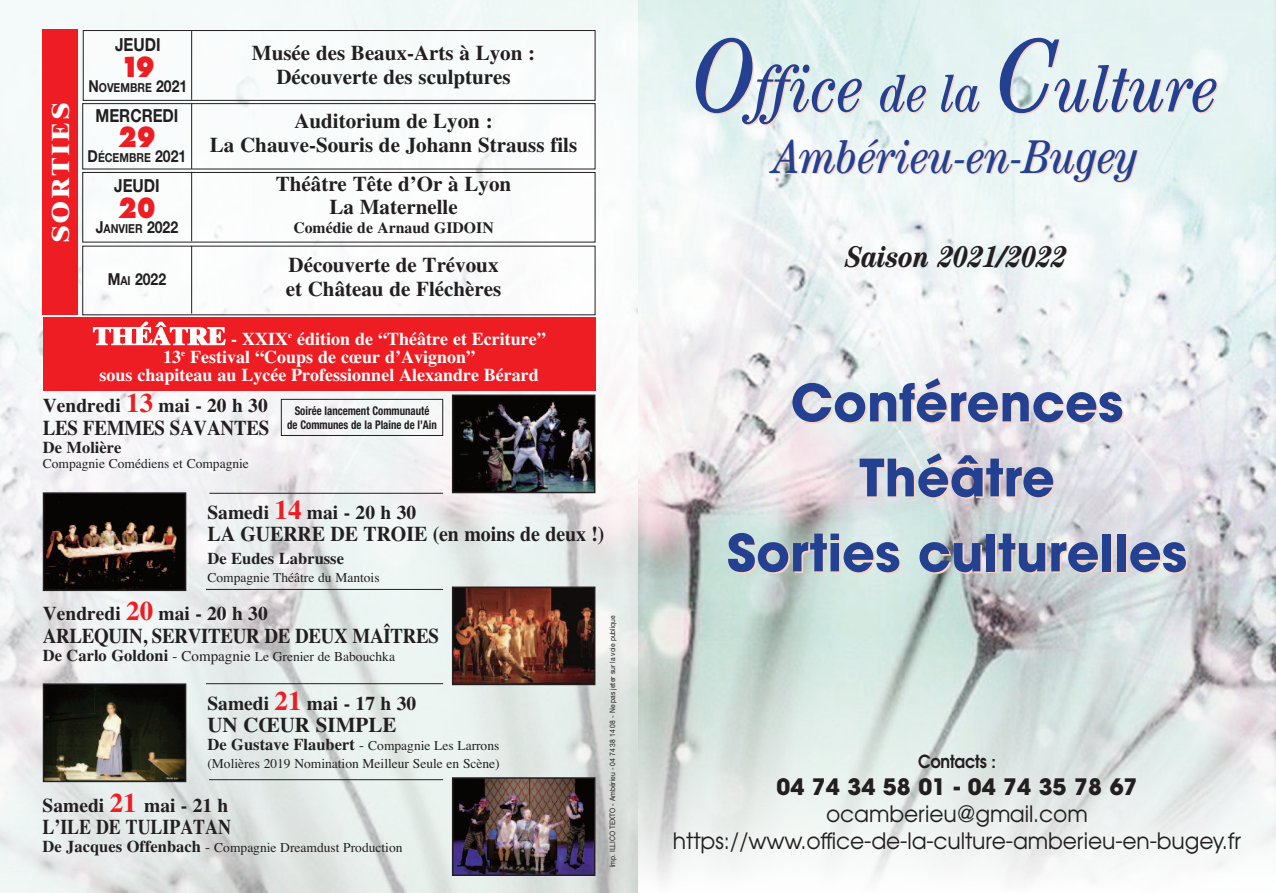
<style>
.page{position:relative;width:1276px;height:893px;background:#fff}
.page>*{position:absolute;margin:0;border:0;box-sizing:border-box;transform-origin:0 0}
.t1{font:italic condensed 66.9px "Century";color:#234091}
.t2{font:700 51px/75px "Avant Garde";color:#234091;text-align:center}
.t3{font:italic condensed 47.4px "Century";color:#234091}
.t4{font:italic 700 condensed 30px "Century";color:#231f20}
.t5{font:800 27px "Futura";color:#ee1d23;scale:.85 1}
.t6{font:800 24px "Times";letter-spacing:.11em;color:#fff;scale:1.1 1}
.t7{font:22.5px/27px "Avant Garde";letter-spacing:-.005em;color:#231f20;text-align:center}
.t8{font:700 22.5px "Avant Garde";color:#231f20}
.t9{font:700 21px/24px "Times LT Std";color:#231f20;text-align:center}
.t10{font:700 21px "Times";letter-spacing:-.005em;color:#231f20;scale:.9 1}
.t11{font:700 21px "Times";letter-spacing:-.005em;color:#231f20;scale:.95 1}
.t12{font:700 21px "Times";letter-spacing:-.005em;color:#231f20;scale:.85 1}
.t13{font:700 21px "Times";letter-spacing:-.005em;color:#231f20}
.t14{font:700 19.5px "Times";color:#231f20}
.t15{font:700 18px/18px "Times";color:#fff;text-align:center}
.t16{font:700 18px "Helvetica Neue";color:#231f20;scale:.85 1}
.t17{font:600 18px "Avant Garde";letter-spacing:-.015em;color:#231f20;scale:.9 1}
.t18{font:700 16.5px "Times";color:#231f20}
.t19{font:700 16.5px "Helvetica Neue";color:#231f20;scale:.85 1}
.t20{font:700 15.75px "Times LT Std";color:#231f20}
.t21{font:13.5px/18px "Times";color:#231f20}
.t22{font:700 12.3px "Helvetica Neue";color:#231f20;scale:.85 1}
.t23{font:700 condensed 12px/13.5px "Helvetica Neue";color:#231f20;text-align:center;scale:.9 1}
.t24{font:7.5px "Helvetica Neue";color:#231f20;scale:.9 1}
.s1{font-size:16.5px}
.s2{font-size:12.3px}
.s3{font-weight:800;font-size:24px}
.s4{font-size:27px;color:#ee1d23}
.s5{font-weight:700;font-size:16.5px}
.s6{font-size:15px}
.s7{font-size:104.55px}
.s8{font-size:52.95px}
</style>
<div class="page">
<img style="left:0;top:0;width:1276px;height:893px">
<div style="left:43px;top:30px;width:35px;height:285px;background:#ee1d23"></div>
<svg style="left:638px;top:628px;width:638px;height:265px"></svg>
<div style="left:84px;top:31px;width:511px;height:69px;background:#f8fcfb"></div>
<div style="left:83px;top:30px;width:512px;height:71px;border:1px solid #231f20"></div>
<hr style="left:191px;top:31px;width:1px;height:69px;background:#231f20">
<div style="left:83px;top:104px;width:512px;height:65px;background:#fff"></div>
<div style="left:82px;top:103px;width:513px;height:66px;border:1px solid #231f20"></div>
<hr style="left:191px;top:103px;width:1px;height:66px;background:#231f20">
<div style="left:83px;top:173px;width:512px;height:69px;background:#fff"></div>
<div style="left:82px;top:172px;width:513px;height:70px;border:1px solid #231f20"></div>
<hr style="left:191px;top:172px;width:1px;height:69px;background:#231f20">
<div style="left:83px;top:246px;width:512px;height:68px;background:#fff"></div>
<hr style="left:191px;top:246px;width:1px;height:68px;background:#231f20">
<div style="left:43px;top:318px;width:552px;height:73px;background:#ee1d23"></div>
<hr style="left:209px;top:493px;width:234px;height:1px;background:#231f20">
<hr style="left:206px;top:589px;width:237px;height:1px;background:#231f20">
<hr style="left:206px;top:683px;width:237px;height:1px;background:#231f20">
<div style="left:281px;top:399px;width:162px;height:37px;border:1px solid #231f20"></div>
<img style="left:455px;top:398px;width:137px;height:92px">
<div style="left:452px;top:395px;width:143px;height:98px;border:2px solid #231f20"></div>
<img style="left:46px;top:495px;width:137px;height:93px">
<div style="left:43px;top:492px;width:143px;height:99px;border:2px solid #231f20"></div>
<img style="left:455px;top:589px;width:137px;height:93px">
<div style="left:452px;top:586px;width:143px;height:99px;border:2px solid #231f20"></div>
<img style="left:46px;top:686px;width:137px;height:93px">
<div style="left:43px;top:683px;width:143px;height:99px;border:2px solid #231f20"></div>
<img style="left:455px;top:780px;width:137px;height:93px">
<div style="left:452px;top:777px;width:143px;height:99px;border:2px solid #231f20"></div>
<hr style="left:209px;top:779px;width:234px;height:1px;background:#231f20">
<h3 class="t6" style="left:52px;top:242px;width:127px;rotate:-90deg">SORTIES</h3>
<h3 class="t16" style="left:115px;top:38px;width:55px">JEUDI</h3>
<h3 class="t5" style="left:121px;top:55px;width:42px">19</h3>
<p class="t22" style="left:88px;top:83px;width:118px"><span class="s1">N</span>OVEMBRE <span class="s1">2021</span></p>
<h3 class="t16" style="left:95px;top:109px;width:99px">MERCREDI</h3>
<h3 class="t5" style="left:118px;top:126px;width:46px">29</h3>
<p class="t22" style="left:88px;top:154px;width:118px"><span class="s1">D</span>ÉCEMBRE <span class="s1">2021</span></p>
<h3 class="t16" style="left:114px;top:179px;width:55px">JEUDI</h3>
<h3 class="t5" style="left:118px;top:196px;width:46px">20</h3>
<p class="t22" style="left:96px;top:224px;width:98px"><span class="s1">J</span>ANVIER <span class="s1">2022</span></p>
<p class="t19" style="left:108px;top:273px;width:70px">M<span class="s2">AI</span> 2022</p>
<h3 class="t9" style="left:252px;top:43px;width:285px">Musée des Beaux-Arts à Lyon :<br>Découverte des sculptures</h3>
<h3 class="t9" style="left:210px;top:111px;width:369px">Auditorium de Lyon :<br>La Chauve-Souris de Johann Strauss fils</h3>
<h3 class="t9" style="left:276px;top:175px;width:237px;line-height:22.5px">Théâtre Tête d’Or à Lyon<br>La Maternelle</h3>
<p class="t20" style="left:293px;top:223px;width:202px">Comédie de Arnaud GIDOIN</p>
<h3 class="t9" style="left:286px;top:255px;width:217px;text-align:left">Découverte de Trévoux et Château de Fléchères</h3>
<h3 class="t15" style="left:93px;top:329px;width:455px"><span class="s3">THÉÂTRE</span> - XXIX<sup>e</sup> édition de “Théâtre et Ecriture”<br>13<sup>e</sup> Festival “Coups de cœur d’Avignon”<br>sous chapiteau au Lycée Professionnel Alexandre Bérard</h3>
<h3 class="t14" style="left:43px;top:394px;width:226px">Vendredi <span class="s4">13</span> mai - 20 h 30</h3>
<h3 class="t10" style="left:43px;top:415px;width:253px">LES FEMMES SAVANTES</h3>
<p class="t18" style="left:43px;top:438px;width:80px">De Molière</p>
<p class="t21" style="left:43px;top:454px;width:208px">Compagnie Comédiens et Compagnie</p>
<h3 class="t14" style="left:207px;top:501px;width:210px">Samedi <span class="s4">14</span> mai - 20 h 30</h3>
<h3 class="t11" style="left:207px;top:522px;width:419px">LA GUERRE DE TROIE (en moins de deux !)</h3>
<p class="t18" style="left:207px;top:549px;width:138px">De Eudes Labrusse</p>
<p class="t21" style="left:207px;top:568px;width:174px">Compagnie Théâtre du Mantois</p>
<h3 class="t14" style="left:43px;top:602px;width:226px">Vendredi <span class="s4">20</span> mai - 20 h 30</h3>
<h3 class="t10" style="left:43px;top:623px;width:442px">ARLEQUIN, SERVITEUR DE DEUX MAÎTRES</h3>
<p class="t21" style="left:43px;top:647px;width:354px"><span class="s5">De Carlo Goldoni</span> <span class="s6">- Compagnie</span> Le Grenier de Babouchka</p>
<h3 class="t14" style="left:207px;top:692px;width:210px">Samedi <span class="s4">21</span> mai - 17 h 30</h3>
<h3 class="t13" style="left:207px;top:713px;width:190px">UN CŒUR SIMPLE</h3>
<p class="t21" style="left:207px;top:737px;width:294px"><span class="s5">De Gustave Flaubert</span> <span class="s6">-</span> Compagnie Les Larrons (Molières 2019 Nomination Meilleur Seule en Scène)</p>
<h3 class="t14" style="left:43px;top:794px;width:187px">Samedi <span class="s4">21</span> mai - 21 h</h3>
<h3 class="t12" style="left:43px;top:815px;width:223px">L’ILE DE TULIPATAN</h3>
<p class="t21" style="left:43px;top:839px;width:361px"><span class="s5">De Jacques Offenbach</span> <span class="s6">-</span> Compagnie Dreamdust Production</p>
<p class="t23" style="left:287px;top:403px;width:168px">Soirée lancement Communauté<br>de Communes de la Plaine de l’Ain</p>
<p class="t24" style="left:609px;top:867px;width:282px;rotate:-90deg">Imp. ILLICO TEXTO - Ambérieu - 04 74 38 14 08 - Ne pas jeter sur la voie publique</p>
<h1 class="t1" style="left:695px;top:65px;width:526px"><span class="s7">O</span>ffice <span class="s8">de la</span> <span class="s7">C</span>ulture</h1>
<h3 class="t3" style="left:774px;top:140px;width:367px">Ambérieu-en-Bugey</h3>
<h3 class="t4" style="left:847px;top:246px;width:221px">Saison 2021/2022</h3>
<h2 class="t2" style="left:727px;top:372px;width:462px">Conférences<br>Théâtre<br>Sorties culturelles</h2>
<h3 class="t17" style="left:918px;top:751px;width:88px">Contacts :</h3>
<h3 class="t8" style="left:776px;top:778px;width:362px">04 74 34 58 01 - 04 74 35 78 67</h3>
<h3 class="t7" style="left:673px;top:800px;width:569px">ocamberieu@gmail.com https://www.office-de-la-culture-amberieu-en-bugey.fr</h3>
</div>
